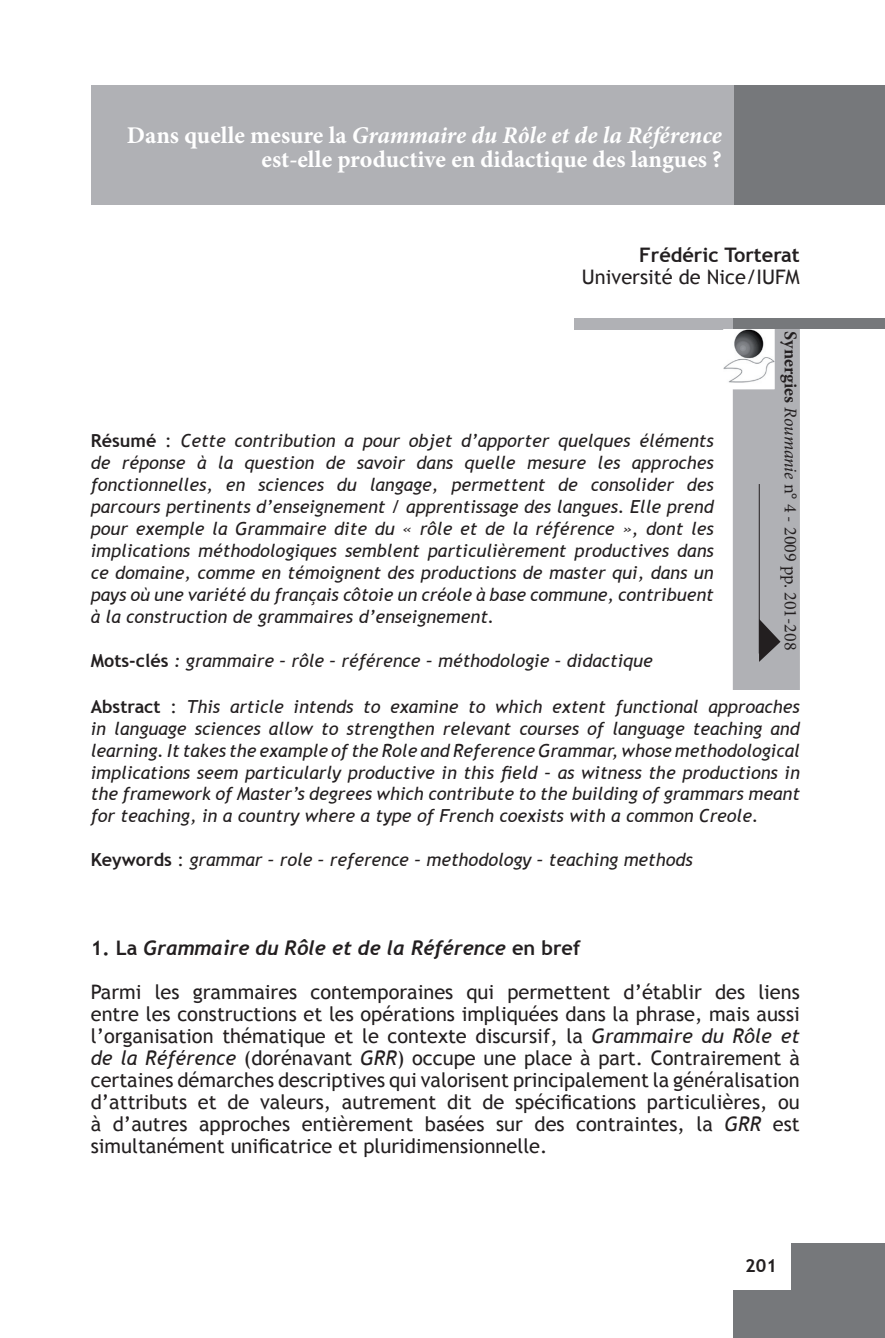
<style>
.page{position:relative;width:885px;height:1338px;background:#fff}
.page>*{position:absolute;margin:0;border:0;box-sizing:border-box;transform-origin:0 0}
.t1{font:700 24px/24px "Minion Pro";color:#fff;text-align:right}
.t2{font:20px/22px "Trebuchet MS";color:#231f20;text-align:justify}
.t3{font:italic 700 20px "Trebuchet";color:#231f20}
.t4{font:700 20px "Trebuchet MS";color:#231f20}
.t5{font:italic 18px/22px "Trebuchet MS";color:#231f20;text-align:justify}
.t6{font:18px "Minion Pro";color:#231f20}
.t7{font:700 18px "Trebuchet MS";color:#231f20}
.s1{font-style:italic}
.s2{font-weight:700;font-style:normal}
.s3{font-style:normal}
.s4{font-weight:700}
.s5{font-family:"Trebuchet MS";font-style:normal}
</style>
<div class="page">
<div style="left:733px;top:1243px;width:151px;height:95px;background:#76787b"></div>
<div style="left:731px;top:1242px;width:59px;height:48px;background:#fff"></div>
<div style="left:574px;top:318px;width:161px;height:12px;background:#b0b1b5"></div>
<div style="left:730px;top:85px;width:154px;height:119px;background:#76787b"></div>
<div style="left:732px;top:327px;width:67px;height:363px;background:#b0b1b5"></div>
<div style="left:733px;top:318px;width:151px;height:11px;background:#76787b"></div>
<svg style="left:759px;top:619px;width:21px;height:43px"></svg>
<img style="left:723px;top:329px;width:51px;height:60px">
<hr style="left:758px;top:484px;width:1px;height:170px;background:#231f20">
<div style="left:91px;top:85px;width:642px;height:120px;background:#b0b1b5"></div>
<h1 class="t1" style="left:127px;top:123px;width:596px">Dans quelle mesure la <span class="s1">Grammaire du Rôle et de la Référence </span>est-elle productive en didactique des langues ?</h1>
<p class="t4" style="left:639px;top:242px;width:162px">Frédéric Torterat</p>
<p class="t2" style="left:582px;top:266px;width:219px">Université de Nice/IUFM</p>
<p class="t5" style="left:91px;top:430px;width:624px"><span class="s2">Résumé</span> <span class="s3">:</span> Cette contribution a pour objet d’apporter quelques éléments de réponse à la question de savoir dans quelle mesure les approches fonctionnelles, en sciences du langage, permettent de consolider des parcours pertinents d’enseignement / apprentissage des langues. Elle prend pour exemple la Grammaire dite du « rôle et de la référence », dont les implications méthodologiques semblent particulièrement productives dans ce domaine, comme en témoignent des productions de master qui, dans un pays où une variété du français côtoie un créole à base commune, contribuent à la construction de grammaires d’enseignement.</p>
<p class="t5" style="left:91px;top:650px;width:563px"><span class="s2">Mots-clés</span> : grammaire – rôle – référence – méthodologie – didactique</p>
<p class="t6" style="left:802px;top:331px;width:320px;rotate:90deg"><span class="s4">Synergies</span> <span class="s1">Roumanie</span> n° 4 - 2009 pp. 201-208</p>
<p class="t5" style="left:91px;top:695px;width:710px"><span class="s2">Abstract</span> <span class="s3">:</span> This article intends to examine to which extent functional approaches in language sciences allow to strengthen relevant courses of language teaching and learning. It takes the example of the Role and Reference Grammar, whose methodological implications seem particularly productive in this field – as witness the productions in the framework of Master’s degrees which contribute to the building of grammars meant for teaching, in a country where a type of French coexists with a common Creole.</p>
<p class="t5" style="left:91px;top:849px;width:603px"><span class="s2">Keywords</span> <span class="s3">:</span> grammar – role – reference – methodology – teaching methods</p>
<p class="t3" style="left:91px;top:935px;width:491px"><span class="s5">1. La</span> Grammaire du Rôle et de la Référence <span class="s5">en bref</span></p>
<p class="t2" style="left:91px;top:981px;width:710px">Parmi les grammaires contemporaines qui permettent d’établir des liens entre les constructions et les opérations impliquées dans la phrase, mais aussi l’organisation thématique et le contexte discursif, la <span class="s1">Grammaire du Rôle et de la Référence</span> (dorénavant <span class="s1">GRR</span>) occupe une place à part. Contrairement à certaines démarches descriptives qui valorisent principalement la généralisation d’attributs et de valeurs, autrement dit de spécifications particulières, ou à d’autres approches entièrement basées sur des contraintes, la <span class="s1">GRR</span> est simultanément unificatrice et pluridimensionnelle.</p>
<p class="t7" style="left:745px;top:1255px;width:33px">201</p>
</div>
